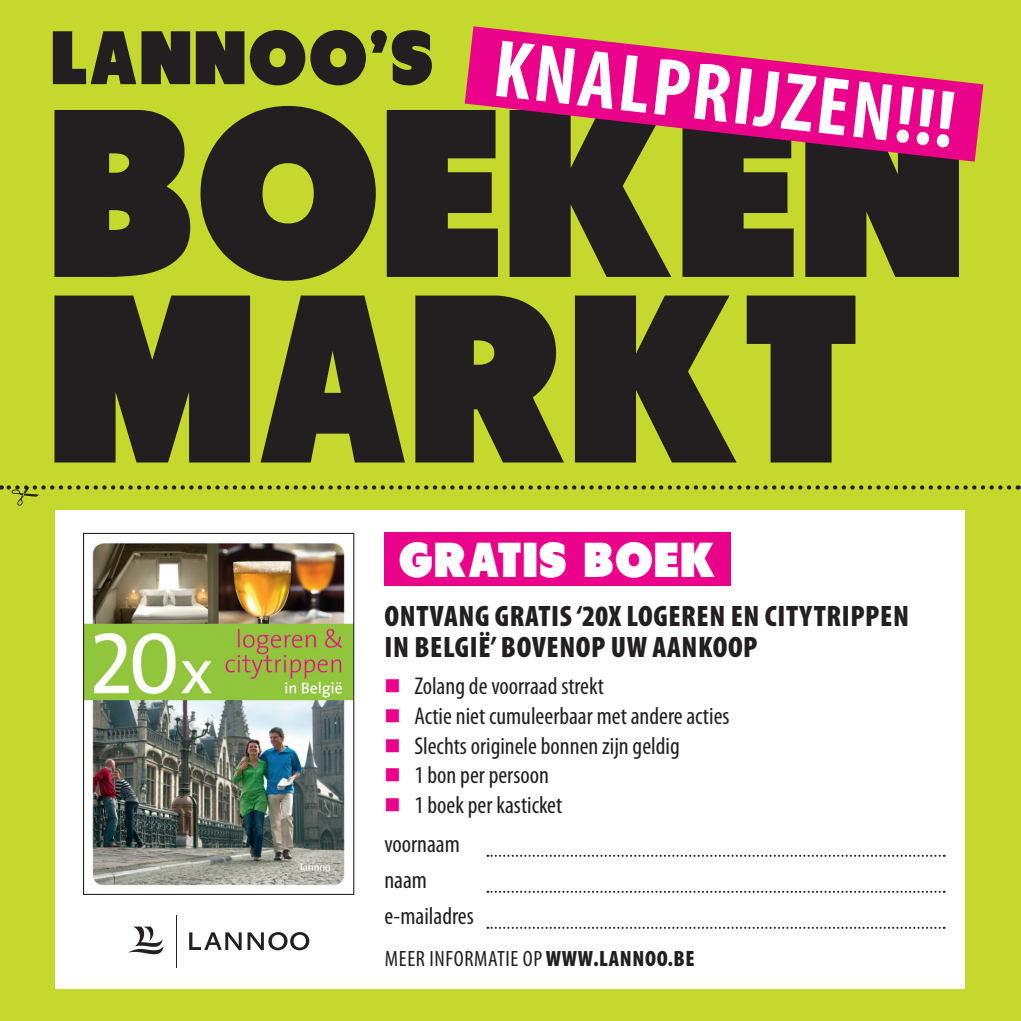
<style>
.page{position:relative;width:1021px;height:1021px;background:#fff}
.page>*{position:absolute;margin:0;border:0;box-sizing:border-box;transform-origin:0 0}
.t1{font:238.5px/185.4px "Tondu Beta";color:#231f20}
.t2{font:700 condensed 82.35px "Myriad Pro";color:#fff}
.t3{font:75.6px "Tondu Beta";letter-spacing:.025em;color:#231f20}
.t4{font:48.6px "Tondu Beta";letter-spacing:.025em;color:#fff}
.t5{font:900 condensed 29.7px/31.7px "Myriad Pro";letter-spacing:.02em;color:#231f20}
.t6{font:condensed 24.3px/29.7px "Myriad Pro";color:#231f20}
.t7{font:condensed 22.28px "Myriad Pro";letter-spacing:.03em;color:#231f20}
.s1{font-weight:900}
</style>
<div class="page">
<div style="left:0;top:0;width:1020px;height:1020px;background:#c4d82d"></div>
<div style="left:55px;top:510px;width:909px;height:479px;background:#fff"></div>
<svg style="left:1px;top:485px;width:1008px;height:20px"></svg>
<svg style="left:487px;top:854px;width:457px;height:2px"></svg>
<svg style="left:487px;top:890px;width:457px;height:2px"></svg>
<svg style="left:487px;top:926px;width:457px;height:2px"></svg>
<div style="left:384px;top:532px;width:346px;height:54px;background:#eb028b"></div>
<img style="left:85px;top:543px;width:267px;height:343px">
<div style="left:83px;top:533px;width:271px;height:361px;border:1px solid #231f20"></div>
<svg style="left:464px;top:26px;width:519px;height:136px;fill:#eb028b"></svg>
<svg style="left:128px;top:926px;width:35px;height:29px"></svg>
<hr style="left:176px;top:915px;width:1px;height:52px;background:#231f20">
<svg style="left:189px;top:932px;width:120px;height:18px"></svg>
<h3 class="t3" style="left:51px;top:12px;width:384px">LANNOO’S</h3>
<h1 class="t1" style="left:49px;top:95px;width:917px">BOEKEN<br>MARKT</h1>
<h2 class="t2" style="left:499px;top:19px;width:465px;rotate:6deg">KNALPRIJZEN!!!</h2>
<h3 class="t4" style="left:399px;top:531px;width:318px">GRATIS BOEK</h3>
<p class="t5" style="left:384px;top:600px;width:526px">ONTVANG GRATIS ‘20X LOGEREN EN CITYTRIPPEN<br>IN BELGIË’ BOVENOP UW AANKOOP</p>
<p class="t6" style="left:414px;top:672px;width:317px">Zolang de voorraad strekt<br>Actie niet cumuleerbaar met andere acties<br>Slechts originele bonnen zijn geldig<br>1 bon per persoon<br>1 boek per kasticket</p>
<p class="t6" style="left:384px;top:826px;width:91px;line-height:36px">voornaam naam e-mailadres</p>
<p class="t7" style="left:385px;top:946px;width:311px">meer informatie op<span class="s1">WWW.LANNOO.BE</span></p>
</div>
